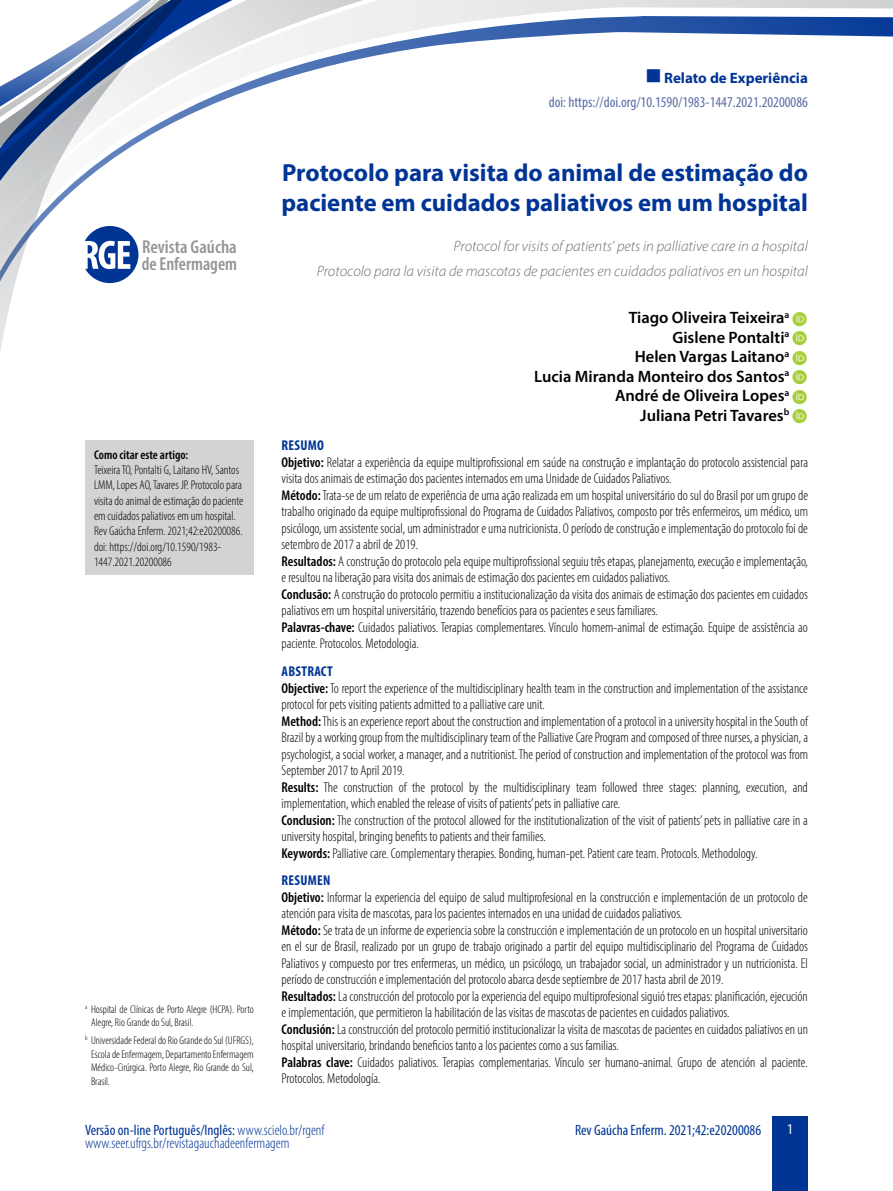
<style>
.page{position:relative;width:893px;height:1191px;background:#fff}
.page>*{position:absolute;margin:0;border:0;box-sizing:border-box;transform-origin:0 0}
.t1{font:700 24.75px/29.7px "Myriad Pro";color:#003595}
.t2{font:600 condensed 18.75px/16.6px "Myriad Pro";color:#939598}
.t3{font:600 16.5px/19.5px "Myriad Pro";color:#000;text-align:right}
.t4{font:italic 300 15px/25px "Myriad Pro";color:#6d6e71;text-align:right}
.t5{font:condensed 15px "Myriad Pro";color:#003595}
.t6{font:condensed 15px "Myriad Pro";color:#5a6da7}
.t7{font:300 condensed 15px "Myriad Pro";color:#003595}
.t8{font:700 15px "Myriad Pro";color:#003595}
.t9{font:condensed 15px "Myriad Pro";color:#fff}
.t10{font:300 condensed 14.25px/16.5px "Myriad Pro";color:#000}
.t11{font:300 condensed 12.75px/15.3px "Myriad Pro";color:#000}
.t12{font:600 condensed 12.75px "Myriad Pro";color:#000}
.t13{font:300 condensed 11.25px/13.5px "Myriad Pro";color:#000}
.s1{font-weight:700;color:#003595}
.s2{font-weight:600}
.s3{font-weight:300}
</style>
<div class="page">
<svg style="left:202px;top:0;width:691px;height:109px"></svg>
<svg style="left:0;top:0;width:202px;height:352px"></svg>
<div style="left:772px;top:1116px;width:36px;height:75px;background:#003595"></div>
<svg style="left:85px;top:226px;width:53px;height:57px"></svg>
<div style="left:85px;top:440px;width:169px;height:135px;background:#d1d3d4"></div>
<svg style="left:647px;top:69px;width:13px;height:14px"></svg>
<p class="t8" style="left:664px;top:68px;width:145px">Relato de Experiência</p>
<h2 class="t2" style="left:142px;top:238px;width:97px">Revista Gaúcha de Enfermagem</h2>
<p class="t12" style="left:94px;top:447px;width:96px">Como citar este artigo:</p>
<p class="t11" style="left:94px;top:462px;width:151px">Teixeira TO, Pontalti G, Laitano HV, Santos LMM, Lopes AO, Tavares JP. Protocolo para visita do animal de estimação do paciente em cuidados paliativos em um hospital.<br>Rev Gaúcha Enferm. 2021;42:e20200086. doi: https://doi.org/10.1590/1983- 1447.2021.20200086</p>
<p class="t13" style="left:91px;top:1002px;width:164px;text-indent:-6px"><sup>a</sup> Hospital de Clínicas de Porto Alegre (HCPA). Porto<br>Alegre, Rio Grande do Sul, Brasil.</p>
<p class="t13" style="left:91px;top:1033px;width:164px;text-align:justify;text-indent:-6px"><sup>b</sup> Universidade Federal do Rio Grande do Sul (UFRGS), Escola de Enfermagem, Departamento Enfermagem Médico-Cirúrgica. Porto Alegre, Rio Grande do Sul, Brasil.</p>
<p class="t6" style="left:549px;top:93px;width:261px">doi: https://doi.org/10.1590/1983-1447.2021.20200086</p>
<h1 class="t1" style="left:281px;top:157px;width:528px">Protocolo para visita do animal de estimação do paciente em cuidados paliativos em um hospital</h1>
<p class="t4" style="left:317px;top:233px;width:493px">Protocol for visits of patients’ pets in palliative care in a hospital<br>Protocolo para la visita de mascotas de pacientes en cuidados paliativos en un hospital</p>
<p class="t3" style="left:534px;top:307px;width:257px">Tiago Oliveira Teixeira<sup>a<br></sup>Gislene Pontalti<sup>a<br></sup>Helen Vargas Laitano<sup>a<br></sup>Lucia Miranda Monteiro dos Santos<sup>a<br></sup>André de Oliveira Lopes<sup>a<br></sup>Juliana Petri Tavares<sup>b</sup></p>
<p class="t10" style="left:281px;top:437px;width:528px"><span class="s1">RESUMO<br></span><span class="s2">Objetivo:</span> Relatar a experiência da equipe multiprofissional em saúde na construção e implantação do protocolo assistencial para visita dos animais de estimação dos pacientes internados em uma Unidade de Cuidados Paliativos.<br><span class="s2">Método:</span> Trata-se de um relato de experiência de uma ação realizada em um hospital universitário do sul do Brasil por um grupo de trabalho originado da equipe multiprofissional do Programa de Cuidados Paliativos, composto por três enfermeiros, um médico, um psicólogo, um assistente social, um administrador e uma nutricionista. O período de construção e implementação do protocolo foi de setembro de 2017 a abril de 2019.<br><span class="s2">Resultados:</span> A construção do protocolo pela equipe multiprofissional seguiu três etapas, planejamento, execução e implementação, e resultou na liberação para visita dos animais de estimação dos pacientes em cuidados paliativos.<br><span class="s2">Conclusão:</span> A construção do protocolo permitiu a institucionalização da visita dos animais de estimação dos pacientes em cuidados paliativos em um hospital universitário, trazendo benefícios para os pacientes e seus familiares.<br><span class="s2">Palavras-chave:</span> Cuidados paliativos. Terapias complementares. Vínculo homem-animal de estimação. Equipe de assistência ao paciente. Protocolos. Metodologia.</p>
<p class="t10" style="left:281px;top:663px;width:528px"><span class="s1">ABSTRACT<br></span><span class="s2">Objective:</span> To report the experience of the multidisciplinary health team in the construction and implementation of the assistance protocol for pets visiting patients admitted to a palliative care unit.<br><span class="s2">Method:</span> This is an experience report about the construction and implementation of a protocol in a university hospital in the South of Brazil by a working group from the multidisciplinary team of the Palliative Care Program and composed of three nurses, a physician, a psychologist, a social worker, a manager, and a nutritionist. The period of construction and implementation of the protocol was from September 2017 to April 2019.<br><span class="s2">Results:</span> The construction of the protocol by the multidisciplinary team followed three stages: planning, execution, and implementation, which enabled the release of visits of patients’ pets in palliative care.<br><span class="s2">Conclusion:</span> The construction of the protocol allowed for the institutionalization of the visit of patients’ pets in palliative care in a university hospital, bringing benefits to patients and their families.<br><span class="s2">Keywords:</span> Palliative care. Complementary therapies. Bonding, human-pet. Patient care team. Protocols. Methodology.</p>
<p class="t10" style="left:281px;top:872px;width:528px"><span class="s1">RESUMEN<br></span><span class="s2">Objetivo:</span> Informar la experiencia del equipo de salud multiprofesional en la construcción e implementación de un protocolo de atención para visita de mascotas, para los pacientes internados en una unidad de cuidados paliativos.<br><span class="s2">Método:</span> Se trata de un informe de experiencia sobre la construcción e implementación de un protocolo en un hospital universitario en el sur de Brasil, realizado por un grupo de trabajo originado a partir del equipo multidisciplinario del Programa de Cuidados Paliativos y compuesto por tres enfermeras, un médico, un psicólogo, un trabajador social, un administrador y un nutricionista. El período de construcción e implementación del protocolo abarca desde septiembre de 2017 hasta abril de 2019.<br><span class="s2">Resultados:</span> La construcción del protocolo por la experiencia del equipo multiprofesional siguió tres etapas: planificación, ejecución e implementación, que permitieron la habilitación de las visitas de mascotas de pacientes en cuidados paliativos.<br><span class="s2">Conclusión:</span> La construcción del protocolo permitió institucionalizar la visita de mascotas de pacientes en cuidados paliativos en un hospital universitario, brindando beneficios tanto a los pacientes como a sus familias.<br><span class="s2">Palabras clave:</span> Cuidados paliativos. Terapias complementarias. Vínculo ser humano-animal. Grupo de atención al paciente.<br>Protocolos. Metodología.</p>
<p class="t5" style="left:85px;top:1121px;width:241px">Versão on-line Português/Inglês: <span class="s3">www.scielo.br/rgenf</span></p>
<p class="t7" style="left:85px;top:1134px;width:206px">www.seer.ufrgs.br/revistagauchadeenfermagem</p>
<p class="t5" style="left:575px;top:1121px;width:188px">Rev Gaúcha Enferm. 2021;42:e20200086</p>
<p class="t9" style="left:787px;top:1120px;width:7px">1</p>
</div>
